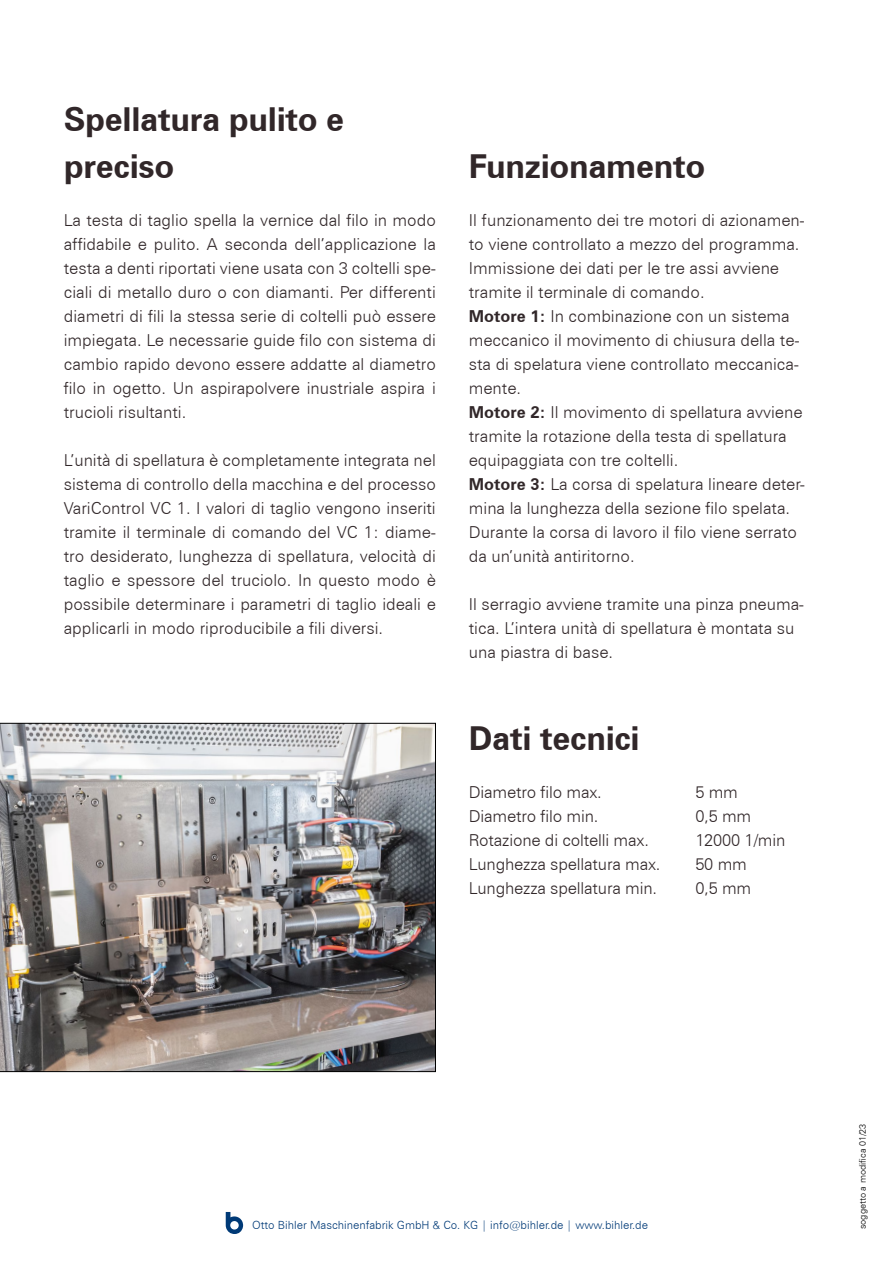
<style>
.page{position:relative;width:893px;height:1263px;background:#fff}
.page>*{position:absolute;margin:0;border:0;box-sizing:border-box;transform-origin:0 0}
.t1{font:700 33px/46.5px "Zurich BT";letter-spacing:-.01em;color:#312729}
.t2{font:300 16.5px/24px "Zurich BT";color:#312729;text-align:justify}
.t3{font:300 11.25px "Zurich BT";color:#003a77}
.t4{font:300 9px "Zurich BT";color:#000}
.s1{font-weight:700}
.s2{font-family:"Helvetica"}
</style>
<div class="page">
<img style="left:0;top:723px;width:436px;height:349px">
<svg style="left:226px;top:1212px;width:17px;height:22px"></svg>
<h1 class="t1" style="left:64px;top:96px;width:282px">Spellatura pulito e preciso</h1>
<p class="t2" style="left:64px;top:208px;width:374px">La testa di taglio spella la vernice dal filo in modo affidabile e pulito. A seconda dell’applicazione la testa a denti riportati viene usata con 3 coltelli spe&shy;ciali di metallo duro o con diamanti. Per differenti diametri di fili la stessa serie di coltelli può essere impiegata. Le necessarie guide filo con sistema di cambio rapido devono essere addatte al diametro filo in ogetto. Un aspirapolvere inustriale aspira i trucioli risultanti.</p>
<p class="t2" style="left:64px;top:448px;width:374px">L’unità di spellatura è completamente integrata nel sistema di controllo della macchina e del processo VariControl VC 1. I valori di taglio vengono inseriti tramite il terminale di comando del VC 1: diame&shy;tro desiderato, lunghezza di spellatura, velocità di taglio e spessore del truciolo. In questo modo è possibile determinare i parametri di taglio ideali e applicarli in modo riproducibile a fili diversi.</p>
<h1 class="t1" style="left:469px;top:143px;width:238px">Funzionamento</h1>
<p class="t2" style="left:469px;top:208px;width:338px;text-align:left">Il funzionamento dei tre motori di azionamen&shy;to viene controllato a mezzo del programma.<br>Immissione dei dati per le tre assi avviene tramite il terminale di comando.<br><span class="s1">Motore 1:</span> In combinazione con un sistema meccanico il movimento di chiusura della te&shy;sta di spelatura viene controllato meccanica&shy;mente.<br><span class="s1">Motore 2:</span> Il movimento di spellatura avviene tramite la rotazione della testa di spellatura equipaggiata con tre coltelli.<br><span class="s1">Motore 3:</span> La corsa di spelatura lineare deter&shy;mina la lunghezza della sezione filo spelata.<br>Durante la corsa di lavoro il filo viene serrato da un’unità antiritorno.</p>
<p class="t2" style="left:469px;top:592px;width:336px;text-align:left">Il serragio avviene tramite una pinza pneuma&shy;tica. L’intera unità di spellatura è montata su una piastra di base.</p>
<h1 class="t1" style="left:469px;top:715px;width:172px">Dati tecnici</h1>
<p class="t2" style="left:469px;top:780px;width:135px">Diametro filo max.</p>
<p class="t2" style="left:695px;top:780px;width:44px">5 mm</p>
<p class="t2" style="left:469px;top:804px;width:131px">Diametro filo min.</p>
<p class="t2" style="left:695px;top:804px;width:57px">0,5 mm</p>
<p class="t2" style="left:469px;top:828px;width:182px">Rotazione di coltelli max.</p>
<p class="t2" style="left:695px;top:828px;width:92px">12000 1/min</p>
<p class="t2" style="left:469px;top:852px;width:193px">Lunghezza spellatura max.</p>
<p class="t2" style="left:695px;top:852px;width:53px">50 mm</p>
<p class="t2" style="left:469px;top:876px;width:190px">Lunghezza spellatura min.</p>
<p class="t2" style="left:695px;top:876px;width:57px">0,5 mm</p>
<p class="t3" style="left:252px;top:1218px;width:397px">Otto Bihler Maschinenfabrik GmbH <span class="s2">&amp;</span> Co. KG | info@bihler.de | www.bihler.de</p>
<p class="t4" style="left:857px;top:1229px;width:107px;rotate:-90deg">soggetto a modifica 01/23</p>
</div>
